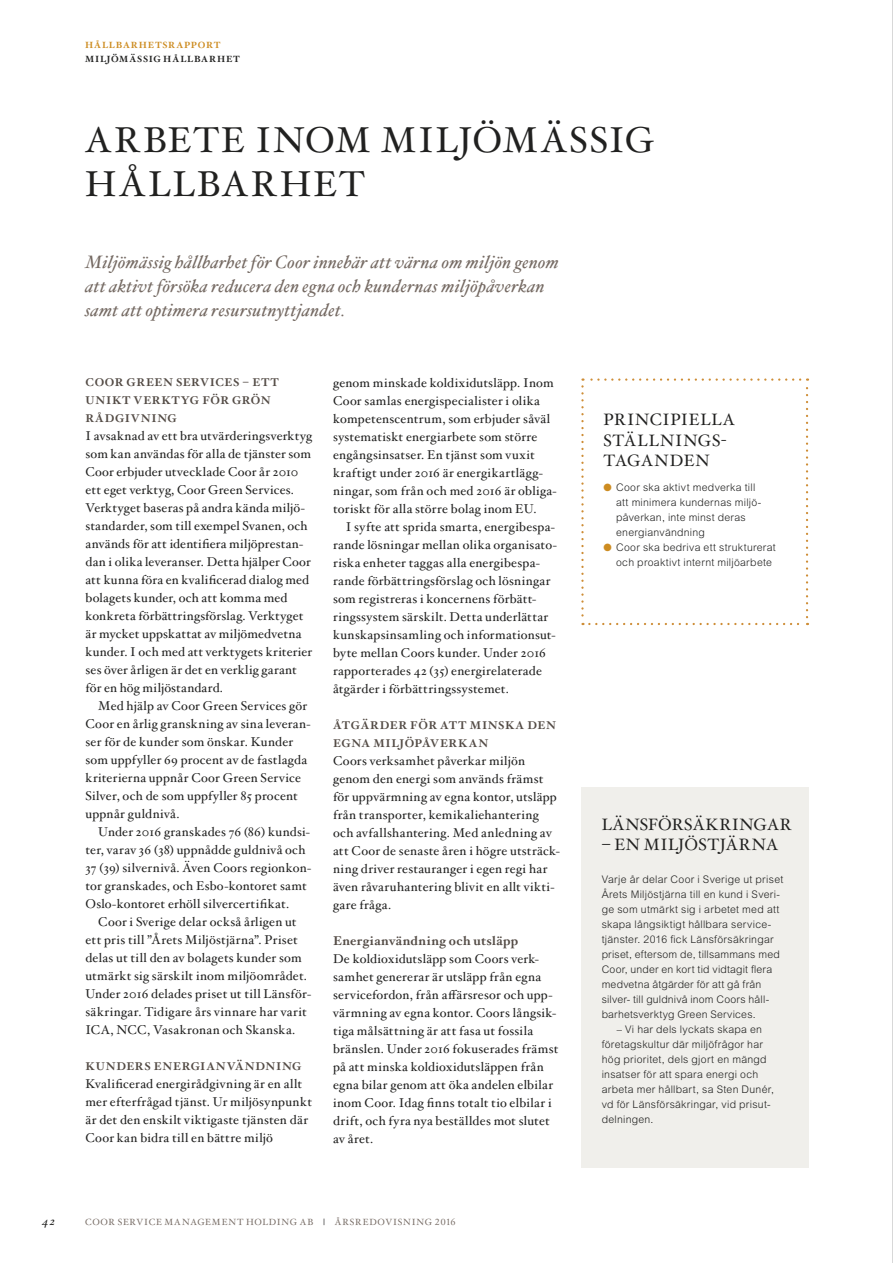
<style>
.page{position:relative;width:893px;height:1263px;background:#fff}
.page>*{position:absolute;margin:0;border:0;box-sizing:border-box;transform-origin:0 0}
.t1{font:36px/43.5px "Hoefler Txt";letter-spacing:.06em;color:#212120}
.t2{font:italic 18px/24px "Hoefler Txt";letter-spacing:.015em;color:#756a63}
.t3{font:16.5px/20.2px "Hoefler Txt";letter-spacing:.03em;color:#212120}
.t4{font:12.75px/18px "Hoefler Txt";letter-spacing:.02em;color:#212120}
.t5{font:700 12.75px "Hoefler Txt";letter-spacing:.03em;color:#544c46}
.t6{font:italic 12px "Hoefler Txt";color:#212120}
.t7{font:700 11.25px/18px "Hoefler Txt";letter-spacing:.06em;color:#544c46}
.t8{font:300 10.5px/15px "Arial MT Std";letter-spacing:.025em;color:#212120}
.t9{font:9px "Hoefler Txt";letter-spacing:.085em;color:#756a63}
.t10{font:700 9px "Hoefler Txt";letter-spacing:.09em;color:#212120}
.t11{font:700 9px "Hoefler Txt";letter-spacing:.09em;color:#cd8c21}
.s1{font-weight:700;color:#212120}
.s2{color:#cd8c21}
</style>
<div class="page">
<div style="left:581px;top:787px;width:227px;height:380px;background:#f0efeb"></div>
<svg style="left:581px;top:378px;width:227px;height:247px"></svg>
<hr style="left:892px;top:0;width:1px;height:1263px;background:#212120">
<p class="t11" style="left:85px;top:38px;width:137px">HÅLLBARHETSRAPPORT</p>
<p class="t10" style="left:85px;top:52px;width:156px">MILJÖMÄSSIG HÅLLBARHET</p>
<h1 class="t1" style="left:85px;top:117px;width:570px">ARBETE INOM MILJÖMÄSSIG<br>HÅLLBARHET</h1>
<h2 class="t2" style="left:85px;top:249px;width:475px">Miljömässig hållbarhet för Coor innebär att värna om miljön genom att aktivt försöka reducera den egna och kundernas miljöpåverkan samt att optimera resursutnyttjandet.</h2>
<p class="t7" style="left:85px;top:373px;width:195px">COOR GREEN SERVICES – ETT<br>UNIKT VERKTYG FÖR GRÖN<br>RÅDGIVNING</p>
<p class="t4" style="left:85px;top:426px;width:228px">I avsaknad av ett bra utvärderingsverktyg som kan användas för alla de tjänster som Coor erbjuder utvecklade Coor år 2010 ett eget verktyg, Coor Green Services.<br>Verktyget baseras på andra kända miljö&shy;standarder, som till exempel Svanen, och används för att identifiera miljöprestan&shy;dan i olika leveranser. Detta hjälper Coor att kunna föra en kvalificerad dialog med bolagets kunder, och att komma med konkreta förbättringsförslag. Verktyget är mycket uppskattat av miljömedvetna kunder. I och med att verktygets kriterier ses över årligen är det en verklig garant för en hög miljöstandard.</p>
<p class="t4" style="left:85px;top:696px;width:227px;text-indent:13px">Med hjälp av Coor Green Services gör Coor en årlig granskning av sina leveran&shy;ser för de kunder som önskar. Kunder som uppfyller 69 procent av de fastlagda kriterierna uppnår Coor Green Service Silver, och de som uppfyller 85 procent uppnår guldnivå.</p>
<p class="t4" style="left:85px;top:822px;width:227px;text-indent:13px">Under 2016 granskades 76 (86) kundsi&shy;ter, varav 36 (38) uppnådde guldnivå och 37 (39) silvernivå. Även Coors regionkon&shy;tor granskades, och Esbo-kontoret samt Oslo-kontoret erhöll silvercertifikat.</p>
<p class="t4" style="left:85px;top:912px;width:227px;text-indent:13px">Coor i Sverige delar också årligen ut ett pris till ”Årets Miljöstjärna”. Priset delas ut till den av bolagets kunder som utmärkt sig särskilt inom miljöområdet.<br>Under 2016 delades priset ut till Länsför&shy;säkringar. Tidigare års vinnare har varit ICA, NCC, Vasakronan och Skanska.</p>
<p class="t7" style="left:85px;top:1057px;width:218px">KUNDERS ENERGIANVÄNDNING</p>
<p class="t4" style="left:85px;top:1074px;width:228px">Kvalificerad energirådgivning är en allt mer efterfrågad tjänst. Ur miljösynpunkt är det den enskilt viktigaste tjänsten där Coor kan bidra till en bättre miljö</p>
<p class="t4" style="left:333px;top:373px;width:225px">genom minskade koldixidutsläpp. Inom Coor samlas energispecialister i olika kompetenscentrum, som erbjuder såväl systematiskt energiarbete som större engångsinsatser. En tjänst som vuxit kraftigt under 2016 är energikartlägg&shy;ningar, som från och med 2016 är obliga&shy;toriskt för alla större bolag inom EU.</p>
<p class="t4" style="left:333px;top:517px;width:225px;text-indent:13px">I syfte att sprida smarta, energibespa&shy;rande lösningar mellan olika organisato&shy;riska enheter taggas alla energibespa&shy;rande förbättringsförslag och lösningar som registreras i koncernens förbätt&shy;ringssystem särskilt. Detta underlättar kunskapsinsamling och informationsut&shy;byte mellan Coors kunder. Under 2016 rapporterades 42 (35) energirelaterade åtgärder i förbättringssystemet.</p>
<p class="t7" style="left:333px;top:716px;width:224px">ÅTGÄRDER FÖR ATT MINSKA DEN<br>EGNA MILJÖPÅVERKAN</p>
<p class="t4" style="left:333px;top:751px;width:228px">Coors verksamhet påverkar miljön genom den energi som används främst för uppvärmning av egna kontor, utsläpp från transporter, kemikaliehantering och avfallshantering. Med anledning av att Coor de senaste åren i högre utsträck&shy;ning driver restauranger i egen regi har även råvaruhantering blivit en allt vikti&shy;gare fråga.</p>
<p class="t5" style="left:333px;top:931px;width:187px">Energianvändning och utsläpp</p>
<p class="t4" style="left:333px;top:949px;width:227px">De koldioxidutsläpp som Coors verk&shy;samhet genererar är utsläpp från egna servicefordon, från affärsresor och upp&shy;värmning av egna kontor. Coors långsik&shy;tiga målsättning är att fasa ut fossila bränslen. Under 2016 fokuserades främst på att minska koldioxidutsläppen från egna bilar genom att öka andelen elbilar inom Coor. Idag finns totalt tio elbilar i drift, och fyra nya beställdes mot slutet av året.</p>
<p class="t6" style="left:43px;top:1213px;width:14px">42</p>
<p class="t9" style="left:85px;top:1215px;width:372px">COOR SERVICE MANAGEMENT HOLDING AB <span class="s1">|</span> ÅRSREDOVISNING 2016</p>
<p class="t3" style="left:603px;top:409px;width:133px">PRINCIPIELLA<br>STÄLLNINGS-<br>TAGANDEN</p>
<p class="t8" style="left:616px;top:480px;width:147px;text-indent:-13px"><span class="s2">●</span> Coor ska aktivt medverka till att minimera kundernas miljö&shy;påverkan, inte minst deras energianvändning</p>
<p class="t8" style="left:616px;top:540px;width:161px;text-indent:-13px"><span class="s2">●</span> Coor ska bedriva ett strukturerat och proaktivt internt miljöarbete</p>
<p class="t3" style="left:602px;top:814px;width:192px">LÄNSFÖRSÄKRINGAR</p>
<p class="t3" style="left:602px;top:834px;width:178px">– EN MILJÖSTJÄRNA</p>
<p class="t8" style="left:602px;top:872px;width:183px">Varje år delar Coor i Sverige ut priset Årets Miljöstjärna till en kund i Sveri&shy;ge som utmärkt sig i arbetet med att skapa långsiktigt hållbara service&shy;tjänster. 2016 fick Länsförsäkringar priset, eftersom de, tillsammans med Coor, under en kort tid vidtagit flera medvetna åtgärder för att gå från silver- till guldnivå inom Coors håll&shy;barhetsverktyg Green Services.</p>
<p class="t8" style="left:602px;top:1022px;width:174px;text-indent:15px">– Vi har dels lyckats skapa en företagskultur där miljöfrågor har hög prioritet, dels gjort en mängd insatser för att spara energi och arbeta mer hållbart, sa Sten Dunér, vd för Länsförsäkringar, vid prisut&shy;delningen.</p>
</div>
